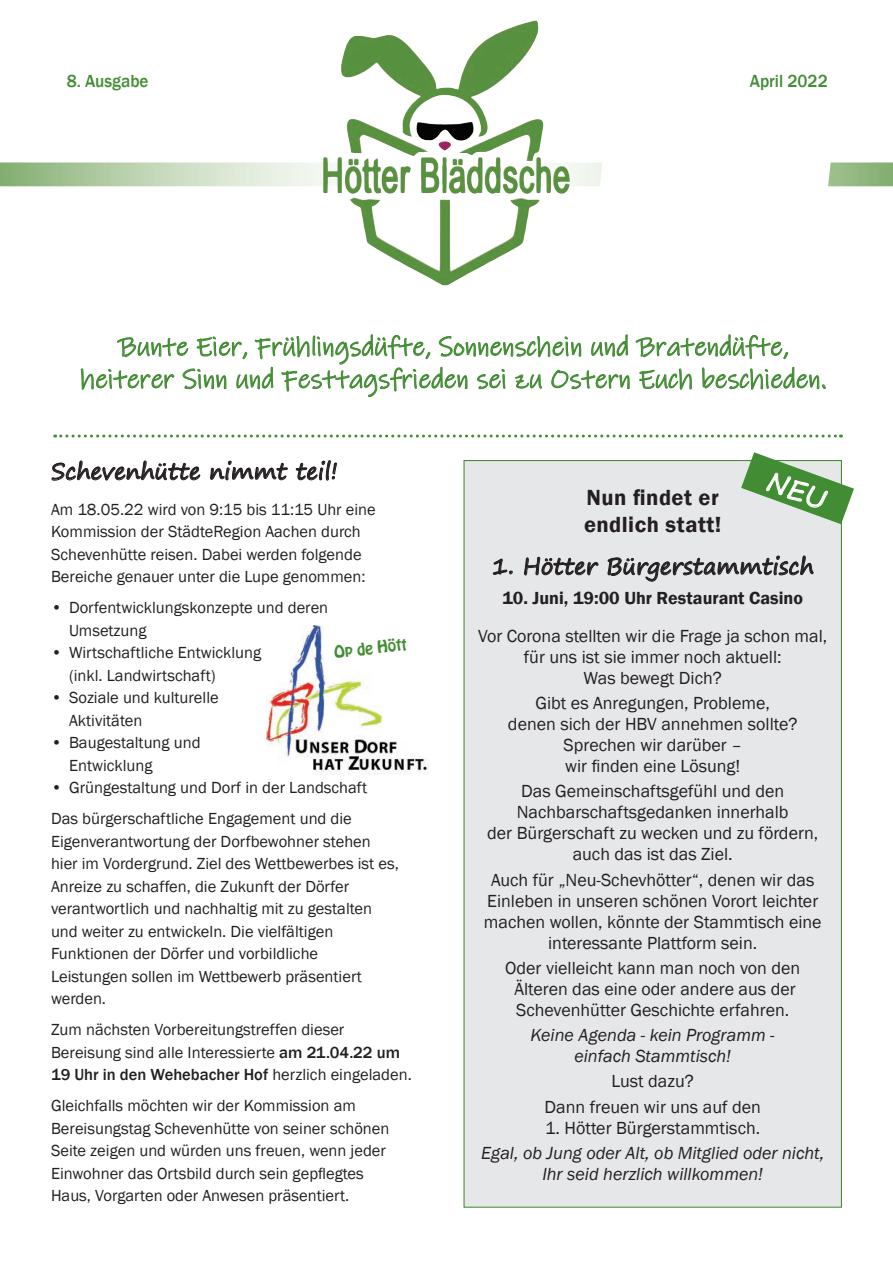
<style>
.page{position:relative;width:893px;height:1263px;background:#fff}
.page>*{position:absolute;margin:0;border:0;box-sizing:border-box;transform-origin:0 0}
.t1{font:27px/32.4px "Ink Free";color:#428d33;text-align:center}
.t2{font:22.5px "Segoe Print";color:#231f20}
.t3{font:600 22.5px/27px "Franklin Gothic";letter-spacing:.02em;color:#231f20}
.t4{font:18px/21px "Franklin Gothic";color:#231f20;text-align:center}
.t5{font:italic 18px/21px "Franklin Gothic";color:#231f20;text-align:center}
.t6{font:600 18px "Franklin Gothic";color:#231f20}
.t7{font:500 18px "Franklin Gothic";color:#428d33;scale:.95 1}
.t8{font:16.5px/22.5px "Franklin Gothic";color:#231f20}
.t9{font:15px "Hobo Std";color:#428d33}
.s1{font-weight:500}
</style>
<div class="page">
<svg style="left:0;top:162px;width:893px;height:24px"></svg>
<img style="left:341px;top:21px;width:203px;height:140px">
<svg style="left:81px;top:334px;width:549px;height:63px"></svg>
<svg style="left:636px;top:334px;width:190px;height:56px"></svg>
<img style="left:267px;top:625px;width:161px;height:150px">
<svg style="left:55px;top:434px;width:786px;height:3px"></svg>
<div style="left:464px;top:460px;width:377px;height:747px;background:#e6e7e9"></div>
<svg style="left:493px;top:559px;width:20px;height:16px"></svg>
<svg style="left:524px;top:557px;width:74px;height:18px"></svg>
<svg style="left:608px;top:556px;width:205px;height:25px"></svg>
<svg style="left:52px;top:461px;width:148px;height:19px"></svg>
<svg style="left:210px;top:461px;width:78px;height:20px"></svg>
<svg style="left:296px;top:460px;width:41px;height:21px"></svg>
<svg style="left:741px;top:452px;width:113px;height:72px"></svg>
<p class="t7" style="left:67px;top:70px;width:88px">8. Ausgabe</p>
<p class="t7" style="left:750px;top:70px;width:84px">April 2022</p>
<h1 class="t1" style="left:80px;top:330px;width:748px">Bunte Eier, Frühlingsdüfte, Sonnenschein und Bratendüfte, heiterer Sinn und Festtagsfrieden sei zu Ostern Euch beschieden.</h1>
<h2 class="t2" style="left:51px;top:451px;width:288px">Schevenhütte nimmt teil!</h2>
<p class="t8" style="left:51px;top:498px;width:326px">Am 18.05.22 wird von 9:15 bis 11:15 Uhr eine Kommission der StädteRegion Aachen durch Schevenhütte reisen. Dabei werden folgende Bereiche genauer unter die Lupe genommen:</p>
<p class="t8" style="left:69px;top:597px;width:261px;text-indent:-18px">• Dorfentwicklungskonzepte und deren<br>Umsetzung</p>
<p class="t8" style="left:69px;top:642px;width:194px;text-indent:-18px">• Wirtschaftliche Entwicklung (inkl. Landwirtschaft)</p>
<p class="t8" style="left:69px;top:687px;width:151px;text-indent:-18px">• Soziale und kulturelle<br>Aktivitäten</p>
<p class="t8" style="left:69px;top:732px;width:133px;text-indent:-18px">• Baugestaltung und<br>Entwicklung</p>
<p class="t8" style="left:51px;top:772px;width:318px;line-height:31px">• Grüngestaltung und Dorf in der Landschaft<br>Das bürgerschaftliche Engagement und die</p>
<p class="t8" style="left:51px;top:830px;width:349px">Eigenverantwortung der Dorfbewohner stehen hier im Vordergrund. Ziel des Wettbewerbes ist es, Anreize zu schaffen, die Zukunft der Dörfer verantwortlich und nachhaltig mit zu gestalten und weiter zu entwickeln. Die vielfältigen Funktionen der Dörfer und vorbildliche Leistungen sollen im Wettbewerb präsentiert werden.</p>
<p class="t8" style="left:51px;top:1019px;width:362px">Zum nächsten Vorbereitungstreffen dieser<br>Bereisung sind alle Interessierte <span class="s1">am 21.04.22 um<br>19 Uhr in den Wehebacher Hof</span> herzlich eingeladen.</p>
<p class="t8" style="left:51px;top:1095px;width:340px">Gleichfalls möchten wir der Kommission am Bereisungstag Schevenhütte von seiner schönen Seite zeigen und würden uns freuen, wenn jeder Einwohner das Ortsbild durch sein gepflegtes Haus, Vorgarten oder Anwesen präsentiert.</p>
<p class="t9" style="left:333px;top:641px;width:74px;rotate:-6deg">Op de Hött</p>
<h2 class="t3" style="left:584px;top:484px;width:139px">Nun findet er endlich statt!</h2>
<h2 class="t2" style="left:492px;top:546px;width:323px">1. Hötter Bürgerstammtisch</h2>
<p class="t6" style="left:502px;top:587px;width:302px">10. Juni, 19:00 Uhr Restaurant Casino</p>
<p class="t4" style="left:478px;top:626px;width:351px">Vor Corona stellten wir die Frage ja schon mal, für uns ist sie immer noch aktuell:<br>Was bewegt Dich?</p>
<p class="t4" style="left:508px;top:693px;width:291px">Gibt es Anregungen, Probleme,<br>denen sich der HBV annehmen sollte?<br>Sprechen wir darüber –<br>wir finden eine Lösung!</p>
<p class="t4" style="left:487px;top:781px;width:333px">Das Gemeinschaftsgefühl und den Nachbarschaftsgedanken innerhalb<br>der Bürgerschaft zu wecken und zu fördern, auch das ist das Ziel.</p>
<p class="t4" style="left:484px;top:869px;width:339px">Auch für „Neu-Schevhötter“, denen wir das Einleben in unseren schönen Vorort leichter machen wollen, könnte der Stammtisch eine interessante Plattform sein.</p>
<p class="t4" style="left:505px;top:958px;width:297px">Oder vielleicht kann man noch von den<br>Älteren das eine oder andere aus der<br>Schevenhütter Geschichte erfahren.</p>
<p class="t5" style="left:531px;top:1025px;width:246px">Keine Agenda - kein Programm - einfach Stammtisch!</p>
<p class="t4" style="left:545px;top:1069px;width:218px;line-height:25.2px">Lust dazu?<br>Dann freuen wir uns auf den</p>
<p class="t4" style="left:545px;top:1117px;width:217px">1. Hötter Bürgerstammtisch.</p>
<p class="t5" style="left:481px;top:1143px;width:344px">Egal, ob Jung oder Alt, ob Mitglied oder nicht,<br>Ihr seid herzlich willkommen!</p>
</div>
